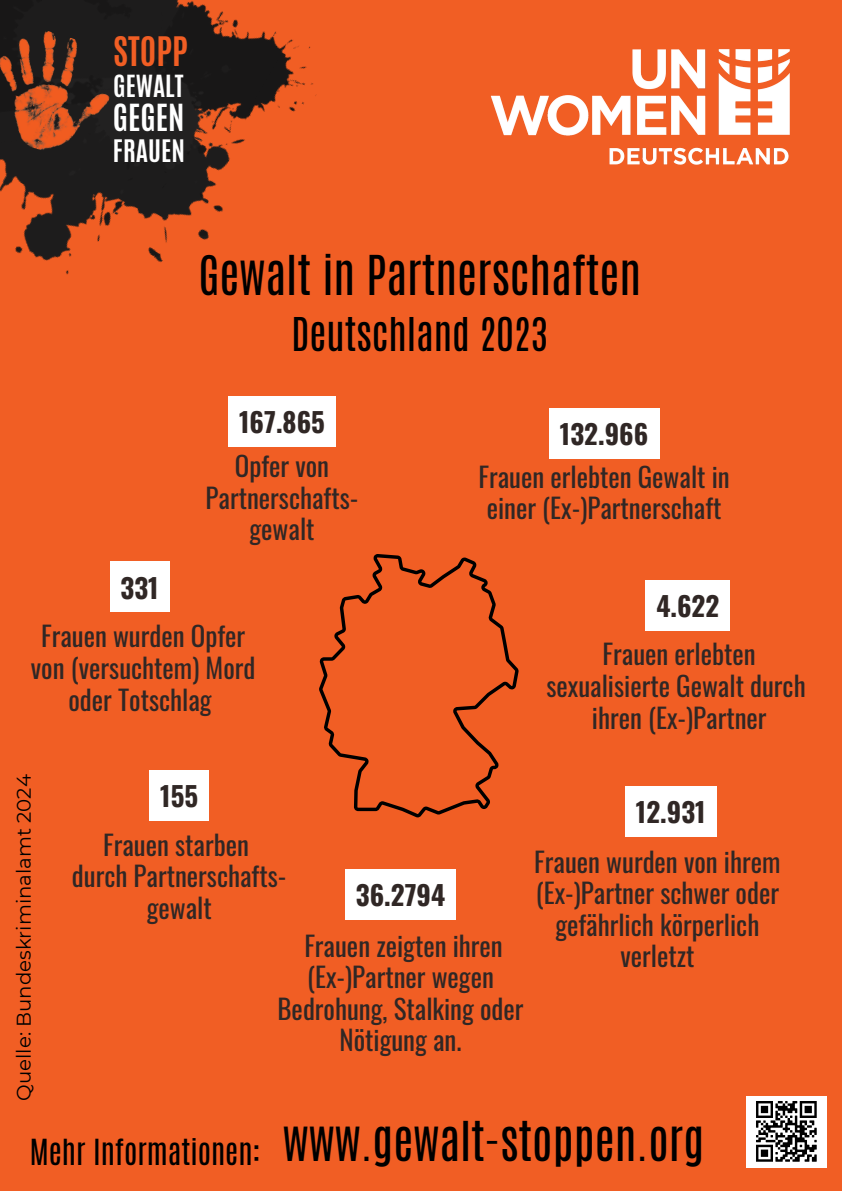
<style>
.page{position:relative;width:842px;height:1191px;background:#fff}
.page>*{position:absolute;margin:0;border:0;box-sizing:border-box;transform-origin:0 0}
.t1{font:45.8px "Antonio";color:#000}
.t2{font:38.8px "Antonio";color:#000}
.t3{font:700 33.9px "Antonio";color:#f15e24}
.t4{font:700 31.2px "Antonio";color:#fff}
.t5{font:30px "Antonio";color:#000}
.t6{font:27px/31.5px "Oswald";color:#302725;text-align:center}
.t7{font:700 27px "Oswald";color:#302725}
.t8{font:700 25.9px "Antonio";color:#fff}
.t9{font:700 25.5px "Antonio";color:#fff}
.t10{font:19.7px "Montserrat";color:#000}
</style>
<div class="page">
<div style="left:0;top:0;width:842px;height:1190px;background:#f15e24"></div>
<svg style="left:319px;top:554px;width:200px;height:263px"></svg>
<div style="left:228px;top:396px;width:108px;height:51px;background:#fff"></div>
<div style="left:549px;top:408px;width:110px;height:50px;background:#fff"></div>
<div style="left:645px;top:579px;width:85px;height:51px;background:#fff"></div>
<div style="left:110px;top:561px;width:60px;height:51px;background:#fff"></div>
<div style="left:345px;top:869px;width:111px;height:50px;background:#fff"></div>
<div style="left:149px;top:770px;width:60px;height:50px;background:#fff"></div>
<div style="left:625px;top:786px;width:91px;height:50px;background:#fff"></div>
<img style="left:746px;top:1096px;width:81px;height:71px">
<img style="left:490px;top:49px;width:300px;height:116px">
<img style="left:0;top:0;width:317px;height:275px">
<img style="left:0;top:19px;width:126px;height:147px">
<h4 class="t3" style="left:113px;top:27px;width:76px">STOPP</h4>
<p class="t9" style="left:113px;top:67px;width:72px">GEWALT</p>
<p class="t4" style="left:113px;top:96px;width:73px">GEGEN</p>
<p class="t8" style="left:113px;top:132px;width:73px">FRAUEN</p>
<p class="t7" style="left:121px;top:566px;width:40px">331</p>
<p class="t1" style="left:198px;top:243px;width:444px">Gewalt in Partnerschaften</p>
<p class="t2" style="left:292px;top:307px;width:258px">Deutschland 2023</p>
<p class="t7" style="left:239px;top:401px;width:87px">167.865</p>
<p class="t7" style="left:560px;top:412px;width:90px">132.966</p>
<h4 class="t6" style="left:206px;top:449px;width:154px">Opfer von<br>Partnerschafts&shy;gewalt</h4>
<h5 class="t6" style="left:478px;top:459px;width:253px">Frauen erlebten Gewalt in einer (Ex-)Partnerschaft</h5>
<h2 class="t7" style="left:656px;top:584px;width:64px">4.622</h2>
<h4 class="t6" style="left:31px;top:619px;width:226px">Frauen wurden Opfer von (versuchtem) Mord oder Totschlag</h4>
<h5 class="t6" style="left:546px;top:637px;width:261px">Frauen erlebten sexualisierte Gewalt durch ihren (Ex-)Partner</h5>
<h1 class="t10" style="left:12px;top:1100px;width:328px;rotate:-90deg">Quelle: Bundeskriminalamt 2024</h1>
<h4 class="t7" style="left:160px;top:774px;width:39px">155</h4>
<h4 class="t6" style="left:72px;top:827px;width:216px">Frauen starben<br>durch Partnerschafts&shy;gewalt</h4>
<h1 class="t7" style="left:356px;top:874px;width:91px">36.2794</h1>
<p class="t6" style="left:277px;top:928px;width:247px">Frauen zeigten ihren (Ex-)Partner wegen<br>Bedrohung, Stalking oder<br>Nötigung an.</p>
<h5 class="t7" style="left:636px;top:790px;width:71px">12.931</h5>
<h5 class="t6" style="left:534px;top:844px;width:248px">Frauen wurden von ihrem (Ex-)Partner schwer oder gefährlich körperlich verletzt</h5>
<p class="t5" style="left:30px;top:1130px;width:232px">Mehr Informationen:</p>
<h5 class="t1" style="left:283px;top:1108px;width:423px">www.gewalt-stoppen.org</h5>
</div>
